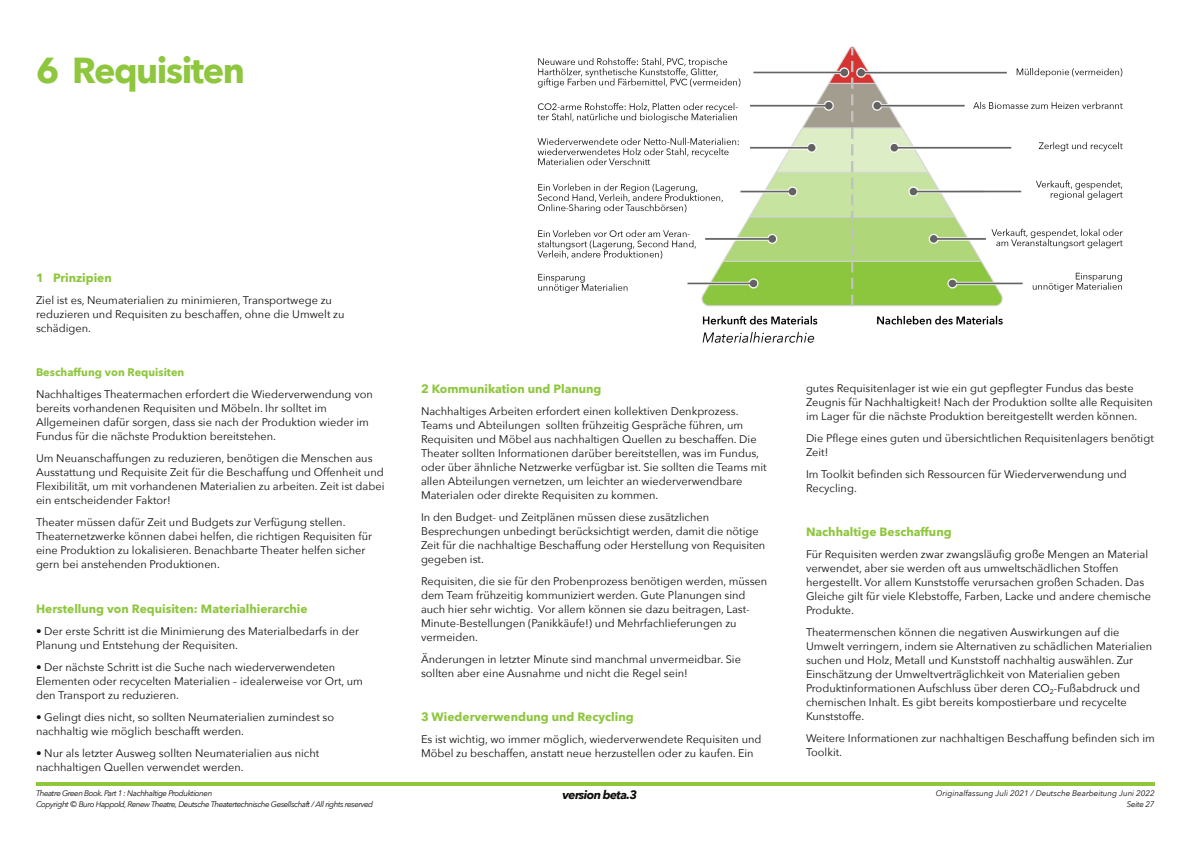
<style>
.page{position:relative;width:1191px;height:843px;background:#fff}
.page>*{position:absolute;margin:0;border:0;box-sizing:border-box;transform-origin:0 0}
.t1{font:700 36px "Avenir Next";letter-spacing:-.04em;color:#8ec63e}
.t2{font:700 12px "Avenir Next";color:#8ec63e}
.t3{font:italic 700 12px "Avenir Next";letter-spacing:-.05em;color:#0d0d0a}
.t4{font:11px/14px "Avenir Next";color:#13120f}
.t5{font:700 11px "Avenir Next";color:#8ec63e}
.t6{font:italic 8px "Avenir Next";letter-spacing:-.06em;color:#0d0d0a}
.t7{font:italic 8px "Avenir Next";color:#0d0d0a}
.s1{color:#080704}
</style>
<div class="page">
<img style="left:537px;top:46px;width:586px;height:297px">
<hr style="left:36px;top:782px;width:1119px;height:3px;background:#8ec63e">
<h1 class="t1" style="left:36px;top:47px;width:211px">6 Requisiten</h1>
<p class="t2" style="left:36px;top:270px;width:77px">1 Prinzipien</p>
<p class="t4" style="left:36px;top:293px;width:310px">Ziel ist es, Neumaterialien zu minimieren, Transportwege zu reduzieren und Requisiten zu beschaffen, ohne die Umwelt zu schädigen.</p>
<p class="t5" style="left:36px;top:365px;width:150px">Beschaffung von Requisiten</p>
<p class="t4" style="left:36px;top:387px;width:338px">Nachhaltiges Theatermachen erfordert die Wiederverwendung von bereits vorhandenen Requisiten und Möbeln. Ihr solltet im Allgemeinen dafür sorgen, dass sie nach der Produktion wieder im Fundus für die nächste Produktion bereitstehen.</p>
<p class="t4" style="left:36px;top:451px;width:350px">Um Neuanschaffungen zu reduzieren, benötigen die Menschen aus Ausstattung und Requisite Zeit für die Beschaffung und Offenheit und Flexibilität, um mit vorhandenen Materialien zu arbeiten. Zeit ist dabei ein entscheidender Faktor!</p>
<p class="t4" style="left:36px;top:515px;width:337px">Theater müssen dafür Zeit und Budgets zur Verfügung stellen.<br>Theaternetzwerke können dabei helfen, die richtigen Requisiten für eine Produktion zu lokalisieren. Benachbarte Theater helfen sicher gern bei anstehenden Produktionen.</p>
<p class="t2" style="left:36px;top:600px;width:273px">Herstellung von Requisiten: Materialhierarchie</p>
<p class="t4" style="left:36px;top:623px;width:324px">• Der erste Schritt ist die Minimierung des Materialbedarfs in der<br>Planung und Entstehung der Requisiten.</p>
<p class="t4" style="left:36px;top:659px;width:328px">• Der nächste Schritt ist die Suche nach wiederverwendeten<br>Elementen oder recycelten Materialien – idealerweise vor Ort, um den Transport zu reduzieren.</p>
<p class="t4" style="left:36px;top:709px;width:300px">• Gelingt dies nicht, so sollten Neumaterialien zumindest so nachhaltig wie möglich beschafft werden.</p>
<p class="t4" style="left:36px;top:745px;width:285px">• Nur als letzter Ausweg sollten Neumaterialien aus nicht nachhaltigen Quellen verwendet werden.</p>
<p class="t2" style="left:421px;top:380px;width:182px">2 Kommunikation und Planung</p>
<p class="t4" style="left:421px;top:404px;width:347px">Nachhaltiges Arbeiten erfordert einen kollektiven Denkprozess.<br>Teams und Abteilungen sollten frühzeitig Gespräche führen, um Requisiten und Möbel aus nachhaltigen Quellen zu beschaffen. Die Theater sollten Informationen darüber bereitstellen, was im Fundus, oder über ähnliche Netzwerke verfügbar ist. Sie sollten die Teams mit allen Abteilungen vernetzen, um leichter an wiederverwendbare Materialen oder direkte Requisiten zu kommen.</p>
<p class="t4" style="left:421px;top:510px;width:346px">In den Budget- und Zeitplänen müssen diese zusätzlichen Besprechungen unbedingt berücksichtigt werden, damit die nötige Zeit für die nachhaltige Beschaffung oder Herstellung von Requisiten gegeben ist.</p>
<p class="t4" style="left:421px;top:574px;width:348px">Requisiten, die sie für den Probenprozess benötigen werden, müssen dem Team frühzeitig kommuniziert werden. Gute Planungen sind auch hier sehr wichtig. Vor allem können sie dazu beitragen, Last-Minute-Bestellungen (Panikkäufe!) und Mehrfachlieferungen zu vermeiden.</p>
<p class="t4" style="left:421px;top:652px;width:321px">Änderungen in letzter Minute sind manchmal unvermeidbar. Sie sollten aber eine Ausnahme und nicht die Regel sein!</p>
<p class="t2" style="left:421px;top:708px;width:214px">3 Wiederverwendung und Recycling</p>
<p class="t4" style="left:421px;top:732px;width:342px">Es ist wichtig, wo immer möglich, wiederverwendete Requisiten und<br>Möbel zu beschaffen, anstatt neue herzustellen oder zu kaufen. Ein</p>
<p class="t4" style="left:806px;top:381px;width:348px">gutes Requisitenlager ist wie ein gut gepflegter Fundus das beste<br>Zeugnis für Nachhaltigkeit! Nach der Produktion sollte alle Requisiten im Lager für die nächste Produktion bereitgestellt werden können.</p>
<p class="t4" style="left:806px;top:431px;width:349px">Die Pflege eines guten und übersichtlichen Requisitenlagers benötigt<br>Zeit!</p>
<p class="t4" style="left:806px;top:467px;width:322px">Im Toolkit befinden sich Ressourcen für Wiederverwendung und<br>Recycling.</p>
<p class="t2" style="left:806px;top:524px;width:147px">Nachhaltige Beschaffung</p>
<p class="t4" style="left:806px;top:547px;width:347px">Für Requisiten werden zwar zwangsläufig große Mengen an Material verwendet, aber sie werden oft aus umweltschädlichen Stoffen hergestellt. Vor allem Kunststoffe verursachen großen Schaden. Das Gleiche gilt für viele Klebstoffe, Farben, Lacke und andere chemische Produkte.</p>
<p class="t4" style="left:806px;top:625px;width:348px">Theatermenschen können die negativen Auswirkungen auf die Umwelt verringern, indem sie Alternativen zu schädlichen Materialien suchen und Holz, Metall und Kunststoff nachhaltig auswählen. Zur Einschätzung der Umweltverträglichkeit von Materialien geben Produktinformationen Aufschluss über deren <span class="s1">CO</span><sub>2</sub>-Fußabdruck und chemischen Inhalt. Es gibt bereits kompostierbare und recycelte Kunststoffe.</p>
<p class="t4" style="left:806px;top:731px;width:350px">Weitere Informationen zur nachhaltigen Beschaffung befinden sich im<br>Toolkit.</p>
<p class="t6" style="left:36px;top:787px;width:178px">Theatre Green Book. Part 1 : Nachhaltige Produktionen</p>
<p class="t3" style="left:562px;top:786px;width:76px">version beta.3</p>
<p class="t7" style="left:936px;top:787px;width:221px">Originalfassung Juli 2021 / Deutsche Bearbeitung Juni 2022</p>
<p class="t6" style="left:36px;top:798px;width:339px">Copyright © Buro Happold, Renew Theatre, Deutsche Theatertechnische Gesellschaft / All rights reserved</p>
<p class="t6" style="left:1127px;top:798px;width:29px">Seite 27</p>
</div>
